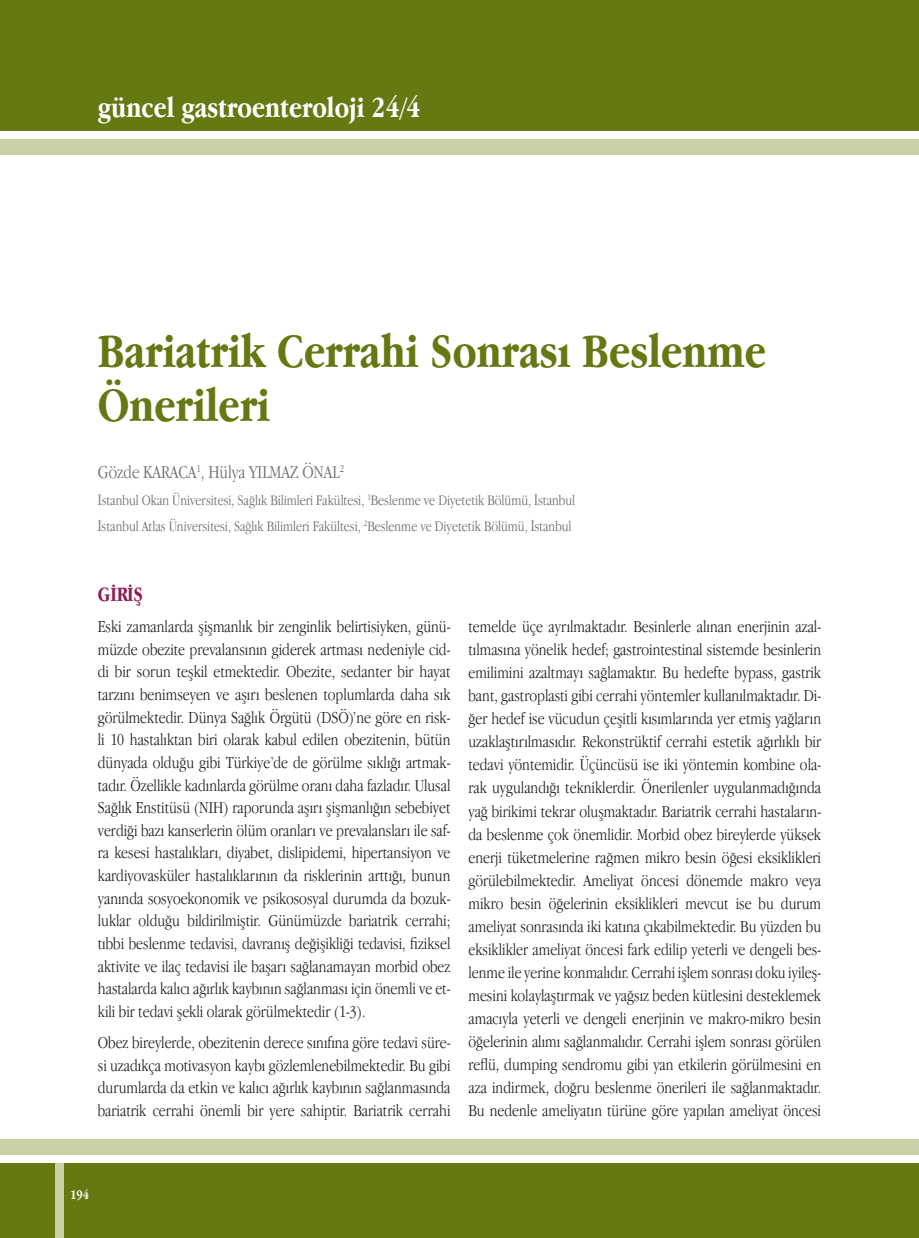
<style>
.page{position:relative;width:919px;height:1238px;background:#fff}
.page>*{position:absolute;margin:0;border:0;box-sizing:border-box;transform-origin:0 0}
.t1{font:700 49.5px/54px "Apple Garamond";color:#657912}
.t2{font:700 30px "Apple Garamond";color:#fff}
.t3{font:700 21px "Apple Garamond";color:#911b56}
.t4{font:300 18.75px "Apple Garamond";color:#6c6d70}
.t5{font:300 17.25px/23.1px "Apple Garamond";color:#231f20;text-align:justify}
.t6{font:300 15px/26.5px "Apple Garamond";color:#6c6d70}
.t7{font:700 13.5px "Apple Garamond";color:#fff}
</style>
<div class="page">
<div style="left:0;top:1163px;width:918px;height:74px;background:#657912"></div>
<div style="left:0;top:0;width:918px;height:131px;background:#657912"></div>
<div style="left:55px;top:1163px;width:9px;height:74px;background:#c9cfa7"></div>
<div style="left:0;top:139px;width:918px;height:15px;background:#c9cfa7"></div>
<div style="left:0;top:1139px;width:918px;height:15px;background:#c9cfa7"></div>
<h2 class="t2" style="left:98px;top:90px;width:324px">güncel gastroenteroloji 24/4</h2>
<h1 class="t1" style="left:98px;top:324px;width:670px">Bariatrik Cerrahi Sonrası Beslenme<br>Önerileri</h1>
<p class="t4" style="left:98px;top:461px;width:248px">Gözde KARACA<sup>1</sup>, Hülya YILMAZ ÖNAL<sup>2</sup></p>
<p class="t6" style="left:98px;top:486px;width:478px">İstanbul Okan Üniversitesi, Sağlık Bilimleri Fakültesi, <sup>1</sup>Beslenme ve Diyetetik Bölümü, İstanbul<br>İstanbul Atlas Üniversitesi, Sağlık Bilimleri Fakültesi, <sup>2</sup>Beslenme ve Diyetetik Bölümü, İstanbul</p>
<p class="t3" style="left:98px;top:582px;width:47px">GİRİŞ</p>
<p class="t5" style="left:98px;top:615px;width:354px;line-height:22.6px">Eski zamanlarda şişmanlık bir zenginlik belirtisiyken, günü&shy;müzde obezite prevalansının giderek artması nedeniyle cid&shy;di bir sorun teşkil etmektedir. Obezite, sedanter bir hayat tarzını benimseyen ve aşırı beslenen toplumlarda daha sık görülmektedir. Dünya Sağlık Örgütü (DSÖ)’ne göre en risk&shy;li 10 hastalıktan biri olarak kabul edilen obezitenin, bütün dünyada olduğu gibi Türkiye’de de görülme sıklığı artmak&shy;tadır. Özellikle kadınlarda görülme oranı daha fazladır. Ulusal Sağlık Enstitüsü (NIH) raporunda aşırı şişmanlığın sebebiyet verdiği bazı kanserlerin ölüm oranları ve prevalansları ile saf&shy;ra kesesi hastalıkları, diyabet, dislipidemi, hipertansiyon ve kardiyovasküler hastalıklarının da risklerinin arttığı, bunun yanında sosyoekonomik ve psikososyal durumda da bozuk&shy;luklar olduğu bildirilmiştir. Günümüzde bariatrik cerrahi; tıbbi beslenme tedavisi, davranış değişikliği tedavisi, fiziksel aktivite ve ilaç tedavisi ile başarı sağlanamayan morbid obez hastalarda kalıcı ağırlık kaybının sağlanması için önemli ve et&shy;kili bir tedavi şekli olarak görülmektedir (1-3).</p>
<p class="t5" style="left:98px;top:1030px;width:354px;line-height:22.6px">Obez bireylerde, obezitenin derece sınıfına göre tedavi süre&shy;si uzadıkça motivasyon kaybı gözlemlenebilmektedir. Bu gibi durumlarda da etkin ve kalıcı ağırlık kaybının sağlanmasında bariatrik cerrahi önemli bir yere sahiptir. Bariatrik cerrahi</p>
<p class="t5" style="left:468px;top:614px;width:354px">temelde üçe ayrılmaktadır. Besinlerle alınan enerjinin azal&shy;tılmasına yönelik hedef; gastrointestinal sistemde besinlerin emilimini azaltmayı sağlamaktır. Bu hedefte bypass, gastrik bant, gastroplasti gibi cerrahi yöntemler kullanılmaktadır. Di&shy;ğer hedef ise vücudun çeşitli kısımlarında yer etmiş yağların uzaklaştırılmasıdır. Rekonstrüktif cerrahi estetik ağırlıklı bir tedavi yöntemidir. Üçüncüsü ise iki yöntemin kombine ola&shy;rak uygulandığı tekniklerdir. Önerilenler uygulanmadığında yağ birikimi tekrar oluşmaktadır. Bariatrik cerrahi hastaların&shy;da beslenme çok önemlidir. Morbid obez bireylerde yüksek enerji tüketmelerine rağmen mikro besin öğesi eksiklikleri görülebilmektedir. Ameliyat öncesi dönemde makro veya mikro besin öğelerinin eksiklikleri mevcut ise bu durum ameliyat sonrasında iki katına çıkabilmektedir. Bu yüzden bu eksiklikler ameliyat öncesi fark edilip yeterli ve dengeli bes&shy;lenme ile yerine konmalıdır. Cerrahi işlem sonrası doku iyileş&shy;mesini kolaylaştırmak ve yağsız beden kütlesini desteklemek amacıyla yeterli ve dengeli enerjinin ve makro-mikro besin öğelerinin alımı sağlanmalıdır. Cerrahi işlem sonrası görülen reflü, dumping sendromu gibi yan etkilerin görülmesini en aza indirmek, doğru beslenme önerileri ile sağlanmaktadır.<br>Bu nedenle ameliyatın türüne göre yapılan ameliyat öncesi</p>
<p class="t7" style="left:70px;top:1186px;width:21px">194</p>
</div>
